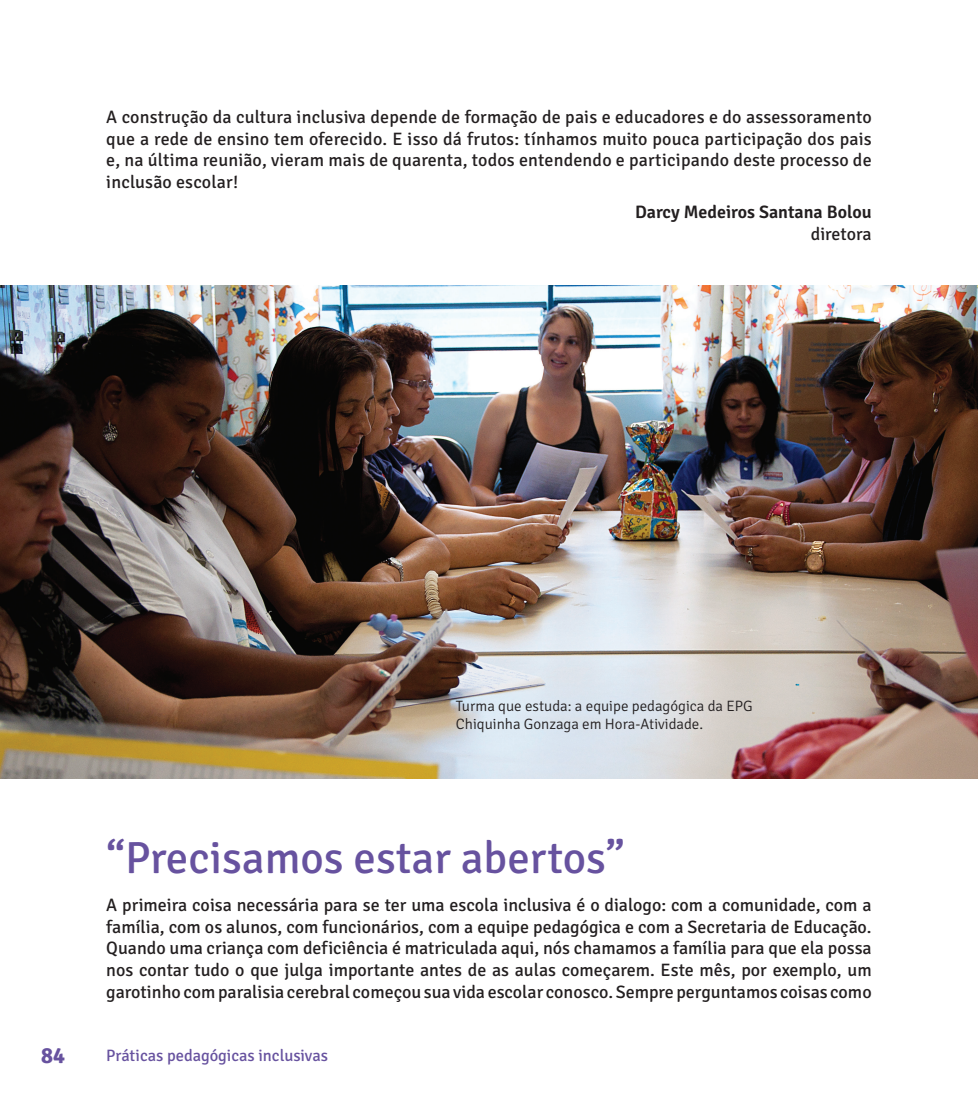
<style>
.page{position:relative;width:978px;height:1106px;background:#fff}
.page>*{position:absolute;margin:0;border:0;box-sizing:border-box;transform-origin:0 0}
.t1{font:45px "Signika";color:#67529f}
.t2{font:700 22.5px "Signika";color:#67529f}
.t3{font:18px/21.6px "Signika";color:#231f20;text-align:justify}
.t4{font:600 18px "Signika";color:#231f20}
.t5{font:16.5px "Signika";color:#67529f}
.t6{font:300 15px/18px "Signika";color:#231f20}
</style>
<div class="page">
<img style="left:0;top:286px;width:978px;height:492px">
<p class="t3" style="left:106px;top:107px;width:767px">A construção da cultura inclusiva depende de formação de pais e educadores e do assessoramento que a rede de ensino tem oferecido. E isso dá frutos: tínhamos muito pouca participação dos pais e, na última reunião, vieram mais de quarenta, todos entendendo e participando deste processo de inclusão escolar!</p>
<p class="t4" style="left:635px;top:202px;width:238px">Darcy Medeiros Santana Bolou</p>
<p class="t3" style="left:811px;top:223px;width:62px">diretora</p>
<p class="t6" style="left:456px;top:697px;width:298px">Turma que estuda: a equipe pedagógica da EPG<br>Chiquinha Gonzaga em Hora-Atividade.</p>
<p class="t1" style="left:106px;top:832px;width:520px">“Precisamos estar abertos”</p>
<p class="t3" style="left:106px;top:894px;width:767px">A primeira coisa necessária para se ter uma escola inclusiva é o dialogo: com a comunidade, com a família, com os alunos, com funcionários, com a equipe pedagógica e com a Secretaria de Educação.<br>Quando uma criança com deficiência é matriculada aqui, nós chamamos a família para que ela possa nos contar tudo o que julga importante antes de as aulas começarem. Este mês, por exemplo, um garotinho com paralisia cerebral começou sua vida escolar conosco. Sempre perguntamos coisas como</p>
<p class="t2" style="left:41px;top:1042px;width:25px">84</p>
<p class="t5" style="left:106px;top:1045px;width:223px">Práticas pedagógicas inclusivas</p>
</div>
